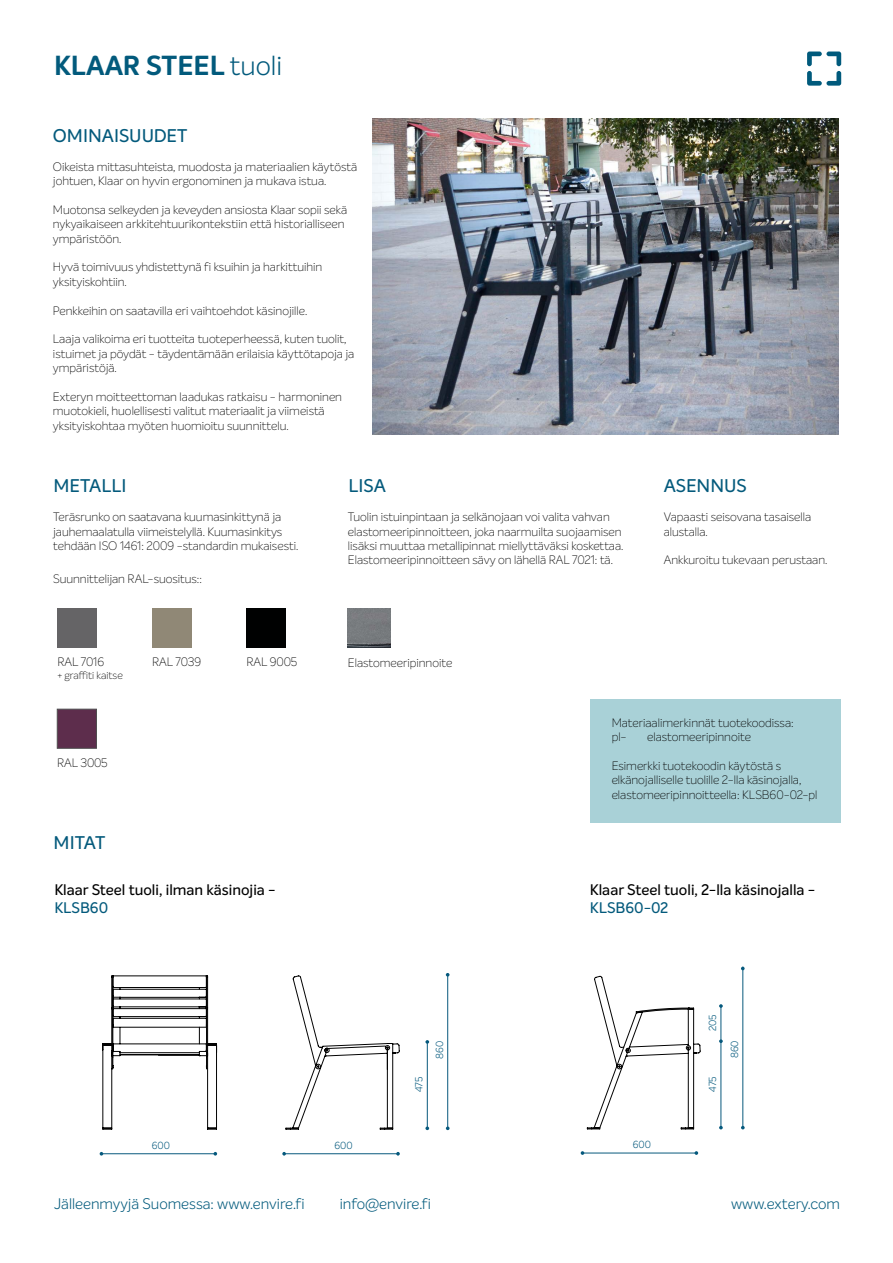
<style>
.page{position:relative;width:893px;height:1263px;background:#fff}
.page>*{position:absolute;margin:0;border:0;box-sizing:border-box;transform-origin:0 0}
.t1{font:700 27px "Intelo";color:#025a7c}
.t2{font:500 18px "Intelo";color:#045a7c}
.t3{font:500 15px "Intelo";color:#000}
.t4{font:300 15px "Intelo";color:#025a7c}
.t5{font:500 15px "Intelo";color:#045a7c}
.t6{font:100 12px/14.4px "Intelo";color:#000}
.t7{font:100 10.5px "Intelo";color:#000}
.t8{font:300 10.05px "Intelo";color:#05597d}
.s1{font-weight:300}
</style>
<div class="page">
<svg style="left:807px;top:52px;width:34px;height:34px"></svg>
<div style="left:590px;top:699px;width:251px;height:124px;background:#a9d1d7"></div>
<div style="left:57px;top:608px;width:40px;height:39px;background:#656466"></div>
<div style="left:152px;top:608px;width:39px;height:39px;background:#908876"></div>
<div style="left:247px;top:608px;width:39px;height:39px;background:#000101"></div>
<img style="left:348px;top:609px;width:43px;height:39px">
<div style="left:57px;top:709px;width:40px;height:39px;background:#5d2d4c;border:1px solid #444345"></div>
<svg style="left:102px;top:975px;width:298px;height:155px"></svg>
<svg style="left:425px;top:1126px;width:4px;height:4px"></svg>
<svg style="left:425px;top:1040px;width:4px;height:4px"></svg>
<hr style="left:427px;top:1042px;width:1px;height:85px;background:#08597d">
<svg style="left:446px;top:1126px;width:4px;height:4px"></svg>
<hr style="left:447px;top:975px;width:1px;height:152px;background:#08597d">
<hr style="left:284px;top:1153px;width:114px;height:1px;background:#08597d">
<hr style="left:101px;top:1153px;width:114px;height:1px;background:#08597d">
<svg style="left:587px;top:975px;width:114px;height:155px"></svg>
<svg style="left:719px;top:1126px;width:4px;height:3px"></svg>
<hr style="left:721px;top:1006px;width:1px;height:120px;background:#08597d">
<svg style="left:741px;top:1126px;width:4px;height:3px"></svg>
<svg style="left:719px;top:1004px;width:4px;height:4px"></svg>
<hr style="left:742px;top:967px;width:1px;height:159px;background:#08597d">
<hr style="left:582px;top:1153px;width:114px;height:1px;background:#08597d">
<img style="left:373px;top:118px;width:466px;height:317px">
<h1 class="t1" style="left:54px;top:49px;width:230px">KLAAR STEEL <span class="s1">tuoli</span></h1>
<h2 class="t2" style="left:53px;top:125px;width:136px">OMINAISUUDET</h2>
<p class="t6" style="left:53px;top:159px;width:306px">Oikeista mittasuhteista, muodosta ja materiaalien käytöstä johtuen, Klaar on hyvin ergonominen ja mukava istua.</p>
<p class="t6" style="left:53px;top:202px;width:296px">Muotonsa selkeyden ja keveyden ansiosta Klaar sopii sekä nykyaikaiseen arkkitehtuurikontekstiin että historialliseen ympäristöön.</p>
<p class="t6" style="left:53px;top:260px;width:271px">Hyvä toimivuus yhdistettynä fi ksuihin ja harkittuihin yksityiskohtiin.</p>
<p class="t6" style="left:53px;top:303px;width:256px">Penkkeihin on saatavilla eri vaihtoehdot käsinojille.</p>
<p class="t6" style="left:53px;top:332px;width:303px">Laaja valikoima eri tuotteita tuoteperheessä, kuten tuolit, istuimet ja pöydät - täydentämään erilaisia käyttötapoja ja ympäristöjä.</p>
<p class="t6" style="left:53px;top:390px;width:291px">Exteryn moitteettoman laadukas ratkaisu - harmoninen muotokieli, huolellisesti valitut materiaalit ja viimeistä yksityiskohtaa myöten huomioitu suunnittelu.</p>
<h2 class="t2" style="left:349px;top:475px;width:39px">LISA</h2>
<p class="t6" style="left:348px;top:510px;width:277px">Tuolin istuinpintaan ja selkänojaan voi valita vahvan elastomeeripinnoitteen, joka naarmuilta suojaamisen lisäksi muuttaa metallipinnat miellyttäväksi koskettaa.<br>Elastomeeripinnoitteen sävy on lähellä RAL 7021: tä.</p>
<h2 class="t2" style="left:53px;top:475px;width:74px">METALLI</h2>
<h2 class="t2" style="left:664px;top:475px;width:85px">ASENNUS</h2>
<p class="t6" style="left:53px;top:510px;width:247px">Teräsrunko on saatavana kuumasinkittynä ja jauhemaalatulla viimeistelyllä. Kuumasinkitys tehdään ISO 1461: 2009 -standardin mukaisesti.</p>
<p class="t6" style="left:53px;top:572px;width:151px">Suunnittelijan RAL-suositus::</p>
<p class="t6" style="left:664px;top:510px;width:149px">Vapaasti seisovana tasaisella alustalla.</p>
<p class="t6" style="left:664px;top:553px;width:165px">Ankkuroitu tukevaan perustaan.</p>
<p class="t6" style="left:57px;top:655px;width:48px">RAL 7016</p>
<p class="t7" style="left:57px;top:669px;width:67px">+ graffiti kaitse</p>
<p class="t6" style="left:57px;top:756px;width:52px">RAL 3005</p>
<h2 class="t2" style="left:54px;top:832px;width:53px">MITAT</h2>
<p class="t6" style="left:152px;top:655px;width:50px">RAL 7039</p>
<p class="t6" style="left:247px;top:655px;width:52px">RAL 9005</p>
<p class="t3" style="left:54px;top:880px;width:223px">Klaar Steel tuoli, ilman käsinojia -</p>
<p class="t5" style="left:54px;top:898px;width:55px">KLSB60</p>
<p class="t6" style="left:348px;top:656px;width:106px">Elastomeeripinnoite</p>
<p class="t8" style="left:413px;top:1092px;width:17px;rotate:-90deg">475</p>
<p class="t8" style="left:433px;top:1059px;width:19px;rotate:-90deg">860</p>
<p class="t8" style="left:152px;top:1139px;width:20px">600</p>
<p class="t8" style="left:334px;top:1139px;width:20px">600</p>
<p class="t6" style="left:612px;top:715px;width:184px">Materiaalimerkinnät tuotekoodissa: pl-</p>
<p class="t6" style="left:647px;top:729px;width:105px">elastomeeripinnoite</p>
<p class="t6" style="left:612px;top:758px;width:207px">Esimerkki tuotekoodin käytöstä s elkänojalliselle tuolille 2-lla käsinojalla, elastomeeripinnoitteella: KLSB60-02-pl</p>
<p class="t3" style="left:590px;top:880px;width:227px">Klaar Steel tuoli, 2-lla käsinojalla -</p>
<p class="t5" style="left:590px;top:898px;width:80px">KLSB60-02</p>
<p class="t8" style="left:633px;top:1139px;width:20px">600</p>
<p class="t8" style="left:706px;top:1031px;width:18px;rotate:-90deg">205</p>
<p class="t8" style="left:707px;top:1092px;width:17px;rotate:-90deg">475</p>
<p class="t8" style="left:728px;top:1058px;width:19px;rotate:-90deg">860</p>
<p class="t4" style="left:340px;top:1194px;width:93px">info@envire.fi</p>
<p class="t4" style="left:54px;top:1194px;width:252px">Jälleenmyyjä Suomessa: www.envire.fi</p>
<p class="t4" style="left:731px;top:1194px;width:110px">www.extery.com</p>
</div>
